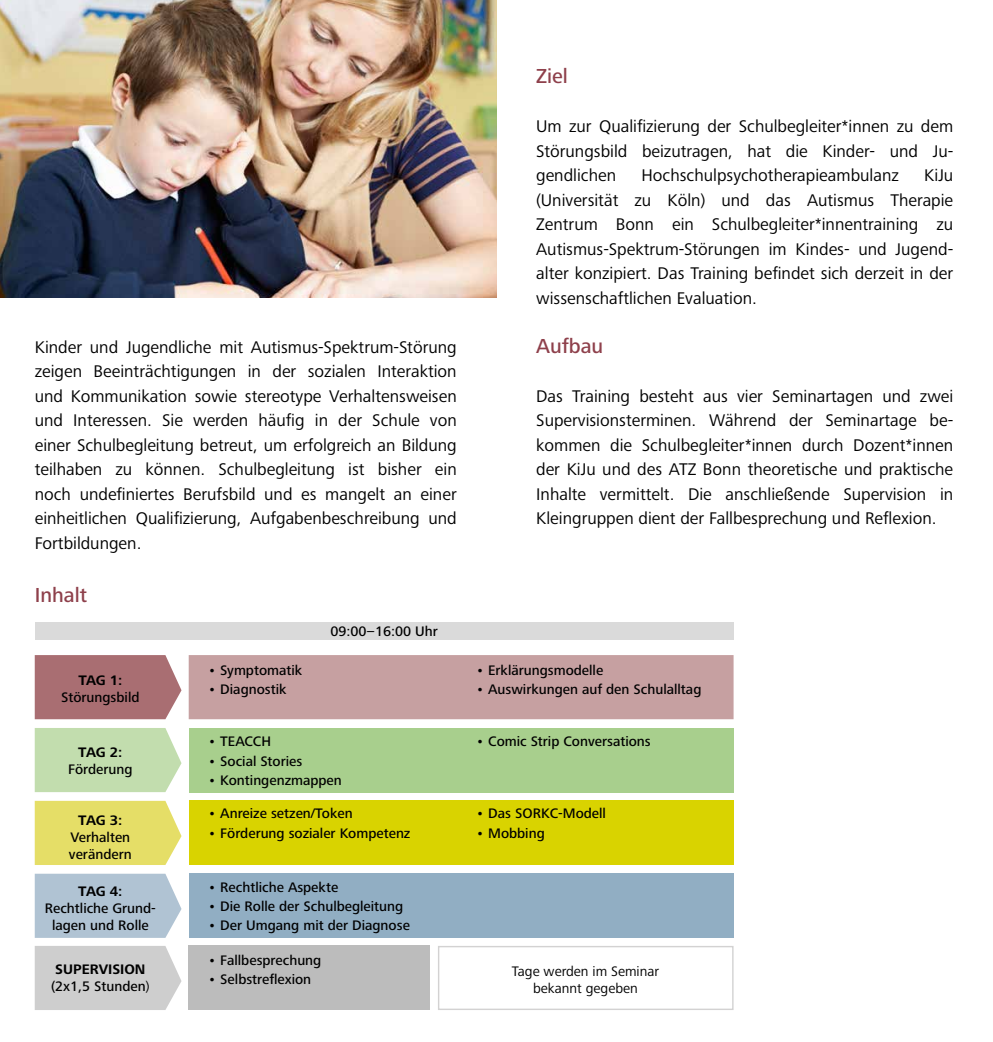
<style>
.page{position:relative;width:993px;height:1042px;background:#fff}
.page>*{position:absolute;margin:0;border:0;box-sizing:border-box;transform-origin:0 0}
.t1{font:500 21px "Frutiger Next LTW1 G";color:#8e404b}
.t2{font:17.5px/24.5px "Frutiger Next LTW1 G";color:#000;text-align:justify}
.t3{font:500 14.35px/17.2px "Frutiger Next LTW1 G";color:#000}
.t4{font:14.35px/17.2px "Frutiger Next LTW1 G";color:#000;text-align:center}
.t5{font:700 14.35px "Frutiger Next LTW1 G";letter-spacing:-.035em;color:#000}
.s1{font-weight:700}
.s2{font-weight:400}
</style>
<div class="page">
<img style="left:0;top:0;width:496px;height:298px">
<div style="left:35px;top:623px;width:698px;height:17px;background:#dadada"></div>
<div style="left:189px;top:655px;width:544px;height:64px;background:#c6a0a1"></div>
<div style="left:35px;top:655px;width:146px;height:64px;background:#a96e72"></div>
<div style="left:438px;top:946px;width:295px;height:64px;border:1px solid #b3b2b2"></div>
<div style="left:189px;top:728px;width:544px;height:64px;background:#a8cf8d"></div>
<div style="left:189px;top:801px;width:544px;height:64px;background:#d9d300"></div>
<div style="left:189px;top:874px;width:544px;height:64px;background:#91aec3"></div>
<div style="left:189px;top:946px;width:241px;height:64px;background:#bcbcbc"></div>
<div style="left:35px;top:728px;width:146px;height:64px;background:#c2ddae"></div>
<div style="left:35px;top:801px;width:146px;height:64px;background:#e5de67"></div>
<div style="left:35px;top:874px;width:146px;height:64px;background:#b0c3d3"></div>
<div style="left:35px;top:946px;width:146px;height:64px;background:#cecece"></div>
<p class="t2" style="left:35px;top:335px;width:423px">Kinder und Jugendliche mit Autismus-Spektrum-Störung zeigen Beeinträchtigungen in der sozialen Interaktion und Kommunikation sowie stereotype Verhaltensweisen und Interessen. Sie werden häufig in der Schule von einer Schulbegleitung betreut, um erfolgreich an Bildung teilhaben zu können. Schulbegleitung ist bisher ein noch undefiniertes Berufsbild und es mangelt an einer einheitlichen Qualifizierung, Aufgabenbeschreibung und Fortbildungen.</p>
<p class="t1" style="left:35px;top:583px;width:54px">Inhalt</p>
<p class="t3" style="left:330px;top:623px;width:109px">09:00–16:00 Uhr</p>
<p class="t5" style="left:78px;top:672px;width:46px">TAG 1:</p>
<p class="t3" style="left:61px;top:689px;width:80px">Störungsbild</p>
<p class="t5" style="left:78px;top:743px;width:46px">TAG 2:</p>
<p class="t3" style="left:68px;top:761px;width:66px">Förderung</p>
<p class="t5" style="left:78px;top:812px;width:46px">TAG 3:</p>
<p class="t3" style="left:69px;top:829px;width:64px">Verhalten verändern</p>
<p class="t5" style="left:78px;top:883px;width:46px">TAG 4:</p>
<p class="t3" style="left:45px;top:900px;width:113px;text-align:center">Rechtliche Grund&shy;lagen und Rolle</p>
<p class="t3" style="left:51px;top:961px;width:100px"><span class="s1">SUPERVISION </span>(2x1,5 Stunden<span class="s2">)</span></p>
<p class="t3" style="left:208px;top:662px;width:96px">• Symptomatik</p>
<p class="t3" style="left:208px;top:681px;width:80px">• Diagnostik</p>
<p class="t3" style="left:208px;top:733px;width:64px">• TEACCH</p>
<p class="t3" style="left:208px;top:753px;width:96px">• Social Stories</p>
<p class="t3" style="left:208px;top:772px;width:135px">• Kontingenzmappen</p>
<p class="t3" style="left:208px;top:805px;width:146px">• Anreize setzen/Token</p>
<p class="t3" style="left:208px;top:825px;width:204px">• Förderung sozialer Kompetenz</p>
<p class="t3" style="left:208px;top:879px;width:132px">• Rechtliche Aspekte</p>
<p class="t3" style="left:208px;top:898px;width:196px">• Die Rolle der Schulbegleitung</p>
<p class="t3" style="left:208px;top:917px;width:203px">• Der Umgang mit der Diagnose</p>
<p class="t3" style="left:208px;top:952px;width:115px">• Fallbesprechung</p>
<p class="t3" style="left:208px;top:971px;width:105px">• Selbstreflexion</p>
<p class="t1" style="left:536px;top:64px;width:33px">Ziel</p>
<p class="t2" style="left:536px;top:115px;width:418px">Um zur Qualifizierung der Schulbegleiter*innen zu dem Störungsbild beizutragen, hat die Kinder- und Ju&shy;gendlichen</p>
<p class="t2" style="left:641px;top:164px;width:259px">Hochschulpsychotherapieambulanz</p>
<p class="t2" style="left:536px;top:164px;width:418px;text-indent:388px">KiJu (Universität zu Köln) und das Autismus Therapie Zentrum Bonn ein Schulbegleiter*innentraining zu Autismus-Spektrum-Störungen im Kindes- und Jugend&shy;alter konzipiert. Das Training befindet sich derzeit in der wissenschaftlichen Evaluation.</p>
<p class="t1" style="left:536px;top:334px;width:69px">Aufbau</p>
<p class="t2" style="left:536px;top:384px;width:418px">Das Training besteht aus vier Seminartagen und zwei Supervisionsterminen. Während der Seminartage be&shy;kommen die Schulbegleiter*innen durch Dozent*innen der KiJu und des ATZ Bonn theoretische und praktische Inhalte vermittelt. Die anschließende Supervision in Kleingruppen dient der Fallbesprechung und Reflexion.</p>
<p class="t3" style="left:476px;top:662px;width:129px">• Erklärungsmodelle</p>
<p class="t3" style="left:476px;top:681px;width:227px">• Auswirkungen auf den Schulalltag</p>
<p class="t3" style="left:476px;top:733px;width:176px">• Comic Strip Conversations</p>
<p class="t3" style="left:476px;top:805px;width:131px">• Das SORKC-Modell</p>
<p class="t3" style="left:476px;top:825px;width:70px">• Mobbing</p>
<p class="t4" style="left:511px;top:963px;width:149px">Tage werden im Seminar bekannt gegeben</p>
</div>
